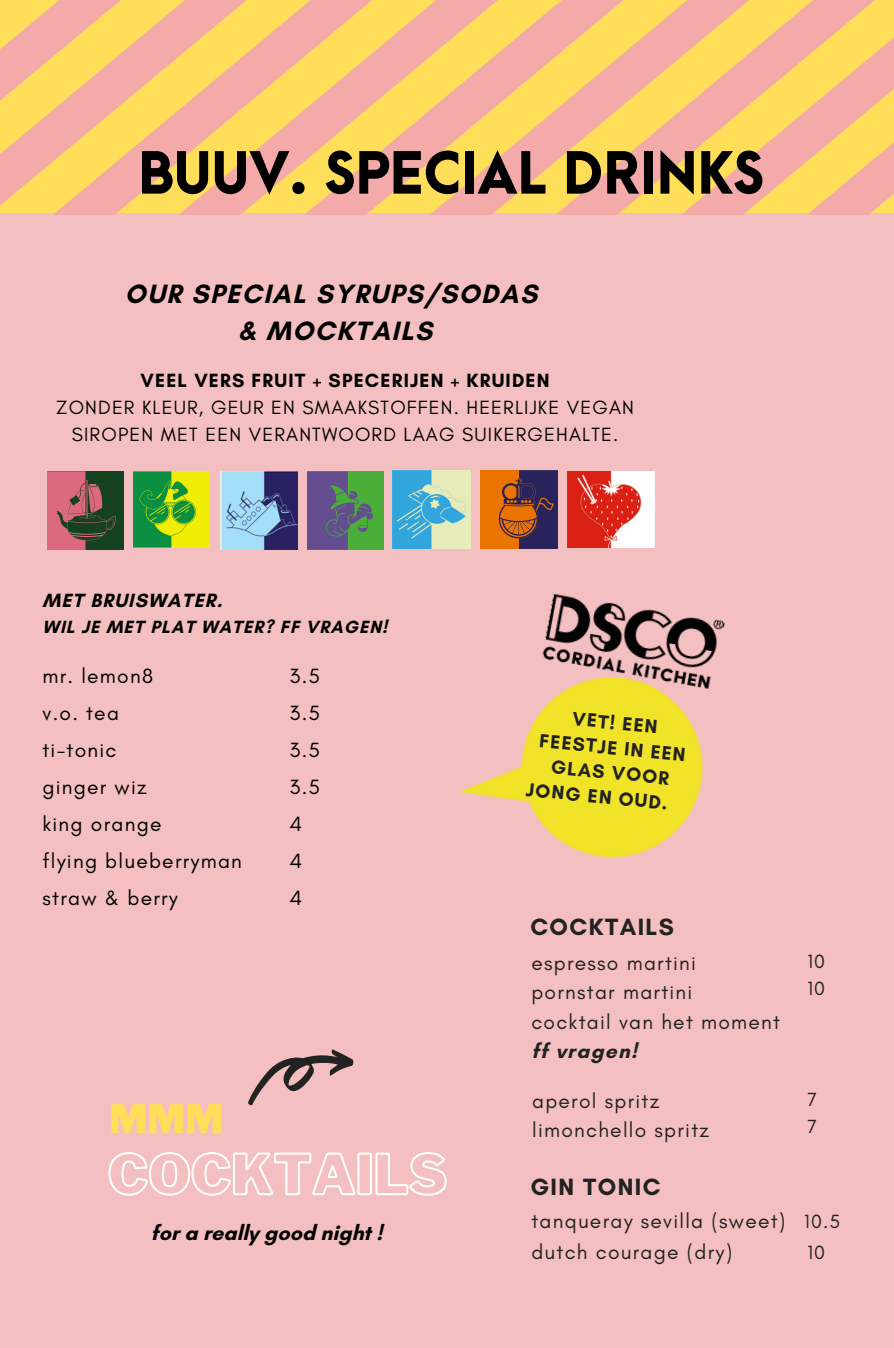
<style>
.page{position:relative;width:894px;height:1348px;background:#fff}
.page>*{position:absolute;margin:0;border:0;box-sizing:border-box;transform-origin:0 0}
.t1{font:800 52.5px "Arca Majora 3";color:#000}
.t2{font:900 38.85px "Libre Franklin";color:#ffde59}
.t3{font:700 27px/37.2px "Glacial Indifference";letter-spacing:.06em;color:#000;text-align:center}
.t4{font:700 24px "Glacial Indifference";letter-spacing:.06em;color:#222}
.t5{font:700 21.45px "Glacial Indifference";color:#000}
.t6{font:21px "Glacial Indifference";letter-spacing:.06em;color:#222}
.t7{font:21px "Glacial Indifference";letter-spacing:.06em;color:#000}
.t8{font:700 21px "Glacial Indifference";letter-spacing:.06em;color:#222}
.t9{font:19.5px/27px "Glacial Indifference";letter-spacing:.06em;color:#000;text-align:center}
.t10{font:700 19.5px "Glacial Indifference";color:#222}
.t11{font:700 19.5px "Glacial Indifference";letter-spacing:.06em;color:#000}
.t12{font:19.5px "Glacial Indifference";letter-spacing:.06em;color:#222}
.t13{font:700 18px "Glacial Indifference";letter-spacing:.06em;color:#000}
.s1{font-weight:700}
</style>
<div class="page">
<div style="left:0;top:0;width:893px;height:1348px;background:#f4bfc0"></div>
<img style="left:480px;top:471px;width:78px;height:78px">
<img style="left:392px;top:471px;width:78px;height:78px">
<img style="left:307px;top:472px;width:76px;height:77px">
<img style="left:48px;top:472px;width:75px;height:77px">
<img style="left:133px;top:472px;width:77px;height:75px">
<img style="left:220px;top:472px;width:77px;height:77px">
<img style="left:458px;top:625px;width:267px;height:233px">
<img style="left:0;top:0;width:893px;height:215px">
<img style="left:540px;top:593px;width:184px;height:101px">
<svg style="left:248px;top:1049px;width:106px;height:57px"></svg>
<img style="left:567px;top:472px;width:87px;height:75px">
<svg style="left:108px;top:1152px;width:339px;height:44px"></svg>
<h5 class="t1" style="left:138px;top:146px;width:627px">BUUV. SPECIAL DRINKS</h5>
<p class="t3" style="left:125px;top:275px;width:413px">OUR SPECIAL SYRUPS/SODAS &amp; MOCKTAILS</p>
<p class="t9" style="left:56px;top:367px;width:579px"><span class="s1">VEEL VERS FRUIT + SPECERIJEN + KRUIDEN<br></span>ZONDER KLEUR, GEUR EN SMAAKSTOFFEN. HEERLIJKE VEGAN<br>SIROPEN MET EEN VERANTWOORD LAAG SUIKERGEHALTE.</p>
<p class="t11" style="left:42px;top:588px;width:181px">MET BRUISWATER.</p>
<p class="t13" style="left:42px;top:615px;width:346px">WIL JE MET PLAT WATER? FF VRAGEN!</p>
<p class="t7" style="left:42px;top:663px;width:112px">mr. lemon8</p>
<p class="t7" style="left:42px;top:700px;width:78px">v.o. tea</p>
<p class="t7" style="left:42px;top:737px;width:76px">ti-tonic</p>
<p class="t7" style="left:42px;top:774px;width:106px">ginger wiz</p>
<p class="t7" style="left:42px;top:811px;width:120px">king orange</p>
<p class="t7" style="left:42px;top:848px;width:201px">flying blueberryman</p>
<p class="t7" style="left:42px;top:885px;width:137px">straw &amp; berry</p>
<p class="t7" style="left:289px;top:663px;width:32px">3.5</p>
<p class="t7" style="left:289px;top:700px;width:32px">3.5</p>
<h4 class="t7" style="left:289px;top:737px;width:32px">3.5</h4>
<h2 class="t7" style="left:289px;top:774px;width:32px">3.5</h2>
<p class="t7" style="left:289px;top:811px;width:14px">4</p>
<h1 class="t7" style="left:289px;top:848px;width:14px">4</h1>
<p class="t7" style="left:289px;top:885px;width:14px">4</p>
<p class="t2" style="left:110px;top:1095px;width:115px">MMM</p>
<p class="t5" style="left:151px;top:1219px;width:233px">for a really good night !</p>
<p class="t10" style="left:573px;top:706px;width:87px;rotate:6deg">VET! EEN</p>
<p class="t10" style="left:541px;top:728px;width:148px;rotate:6deg">FEESTJE IN EEN</p>
<p class="t10" style="left:552px;top:754px;width:120px;rotate:6deg">GLAS VOOR</p>
<p class="t10" style="left:527px;top:777px;width:143px;rotate:6deg">JONG EN OUD.</p>
<p class="t4" style="left:530px;top:912px;width:145px">COCKTAILS</p>
<p class="t6" style="left:531px;top:950px;width:166px">espresso martini</p>
<p class="t6" style="left:531px;top:979px;width:162px">pornstar martini</p>
<h4 class="t6" style="left:531px;top:1009px;width:250px">cocktail van het moment</h4>
<p class="t8" style="left:531px;top:1038px;width:107px">ff vragen!</p>
<p class="t6" style="left:532px;top:1088px;width:129px">aperol spritz</p>
<p class="t6" style="left:532px;top:1117px;width:178px">limonchello spritz</p>
<p class="t4" style="left:530px;top:1172px;width:132px">GIN TONIC</p>
<p class="t6" style="left:531px;top:1208px;width:255px">tanqueray sevilla (sweet)</p>
<p class="t6" style="left:531px;top:1239px;width:202px">dutch courage (dry)</p>
<p class="t12" style="left:807px;top:949px;width:19px">10</p>
<p class="t12" style="left:807px;top:976px;width:19px">10</p>
<p class="t12" style="left:807px;top:1087px;width:11px">7</p>
<p class="t12" style="left:807px;top:1114px;width:11px">7</p>
<p class="t12" style="left:804px;top:1209px;width:37px">10.5</p>
<p class="t12" style="left:807px;top:1240px;width:19px">10</p>
</div>
